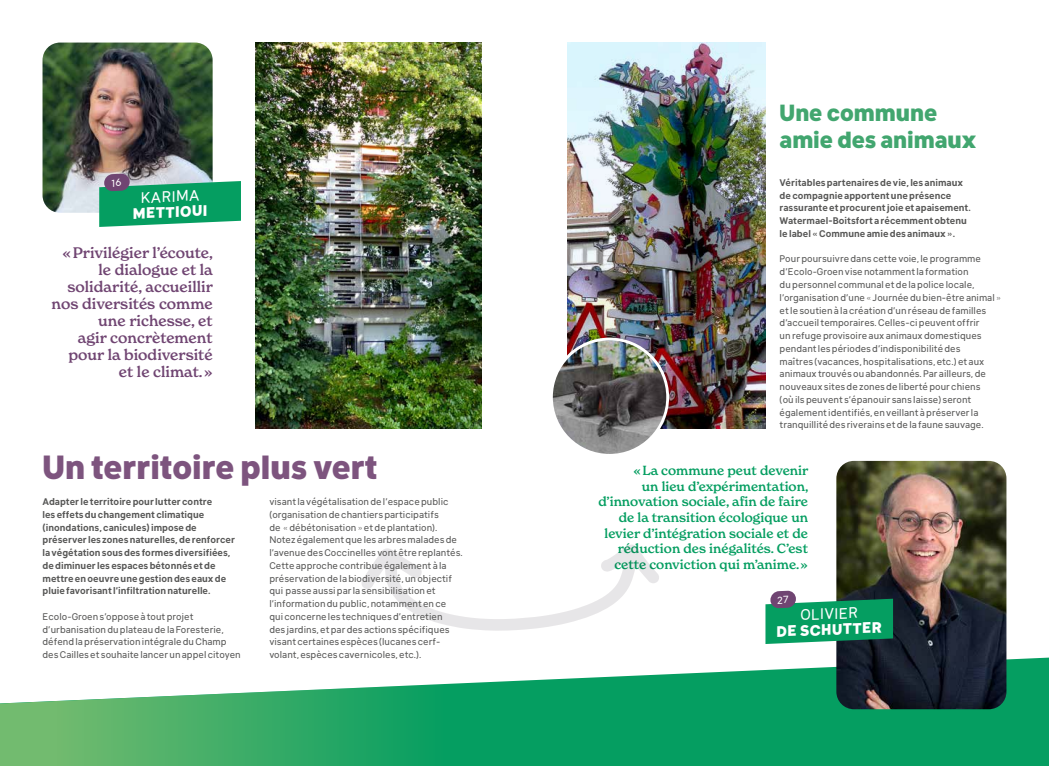
<style>
.page{position:relative;width:1049px;height:766px;background:#fff}
.page>*{position:absolute;margin:0;border:0;box-sizing:border-box;transform-origin:0 0}
.t1{font:800 33px "Klima";color:#7d547e}
.t2{font:800 23px/26.9px "Klima";color:#42a66f}
.t3{font:500 15px/17px "New Spirit";color:#704572;text-align:right}
.t4{font:800 15px "Klima";color:#fff}
.t5{font:15px "Klima";color:#fff}
.t6{font:500 13px/15.6px "New Spirit";color:#059e61;text-align:right}
.t7{font:9.5px/12.8px "Klima";letter-spacing:.005em;color:#575756}
.t8{font:700 9.5px/12.8px "Klima";letter-spacing:.005em;color:#575756}
.s1{font-weight:300}
.s2{font-weight:400}
</style>
<div class="page">
<svg style="left:524px;top:657px;width:525px;height:108px;background:#20a872"></svg>
<svg style="left:0;top:680px;width:524px;height:85px;background:#51b67c"></svg>
<img style="left:255px;top:43px;width:227px;height:385px">
<img style="left:43px;top:43px;width:170px;height:170px">
<img style="left:836px;top:461px;width:170px;height:248px">
<svg style="left:361px;top:544px;width:298px;height:86px"></svg>
<img style="left:567px;top:43px;width:198px;height:385px">
<svg style="left:550px;top:337px;width:119px;height:119px"></svg>
<img style="left:553px;top:340px;width:113px;height:114px;border-radius:57px">
<svg style="left:99px;top:173px;width:142px;height:54px;background:#3aa77f"></svg>
<svg style="left:765px;top:590px;width:128px;height:53px;background:#26956b"></svg>
<h3 class="t5" style="left:140px;top:185px;width:60px;rotate:-3deg">KARIMA</h3>
<h3 class="t4" style="left:132px;top:200px;width:76px;rotate:-3deg">METTIOUI</h3>
<h3 class="t3" style="left:52px;top:244px;width:163px">«Privilégier l’écoute, le dialogue et la solidarité, accueillir nos diversités comme une richesse, et<br>agir concrètement pour la biodiversité et le climat.»</h3>
<h1 class="t1" style="left:43px;top:438px;width:336px">Un territoire plus vert</h1>
<p class="t8" style="left:43px;top:494px;width:194px">Adapter le territoire pour lutter contre<br>les effets du changement climatique (inondations, canicules) impose de préserver les zones naturelles, de renforcer la végétation sous des formes diversifiées, de diminuer les espaces bétonnés et de mettre en oeuvre une gestion des eaux de pluie favorisant l’infiltration naturelle.</p>
<p class="t7" style="left:43px;top:609px;width:200px">Ecolo-Groen s’oppose à tout projet d’urbanisation du plateau de la Foresterie, défend la préservation intégrale du Champ des Cailles et souhaite lancer un appel citoyen</p>
<p class="t7" style="left:269px;top:494px;width:195px">visant la végétalisation de l’espace public (organisation de chantiers participatifs<br>de <span class="s1">«</span>débétonisation<span class="s1">»</span> et de plantation).<br>Notez également que les arbres malades de l’avenue des Coccinelles vont être replantés.<br>Cette approche contribue également à la préservation de la biodiversité, un objectif qui passe aussi par la sensibilisation et l’information du public, notamment en ce<br>qui concerne les techniques d’entretien<br>des jardins, et par des actions spécifiques visant certaines espèces (lucanes cerf&shy;volant, espèces cavernicoles, etc.).</p>
<h2 class="t2" style="left:780px;top:96px;width:198px">Une commune amie des animaux</h2>
<p class="t8" style="left:780px;top:175px;width:193px">Véritables partenaires de vie, les animaux de compagnie apportent une présence rassurante et procurent joie et apaisement.<br>Watermael-Boitsfort a récemment obtenu le label <span class="s2">«</span>Commune amie des animaux<span class="s2">»</span>.</p>
<p class="t7" style="left:780px;top:251px;width:223px">Pour poursuivre dans cette voie, le programme d’Ecolo-Groen vise notamment la formation<br>du personnel communal et de la police locale, l’organisation d’une <span class="s1">«</span> Journée du bien-être animal <span class="s1">» </span>et le soutien à la création d’un réseau de familles d’accueil temporaires. Celles-ci peuvent offrir<br>un refuge provisoire aux animaux domestiques pendant les périodes d’indisponibilité des<br>maîtres (vacances, hospitalisations, etc.) et aux animaux trouvés ou abandonnés. Par ailleurs, de nouveaux sites de zones de liberté pour chiens<br>(où ils peuvent s’épanouir sans laisse) seront également identifiés, en veillant à préserver la tranquillité des riverains et de la faune sauvage.</p>
<h3 class="t6" style="left:598px;top:462px;width:211px">«La commune peut devenir<br>un lieu d’expérimentation, d’innovation sociale, afin de faire de la transition écologique un levier d’intégration sociale et de réduction des inégalités. C’est cette conviction qui m’anime.»</h3>
<h3 class="t5" style="left:799px;top:602px;width:59px;rotate:-3deg">OLIVIER</h3>
<h3 class="t4" style="left:776px;top:618px;width:107px;rotate:-3deg">DE SCHUTTER</h3>
</div>
